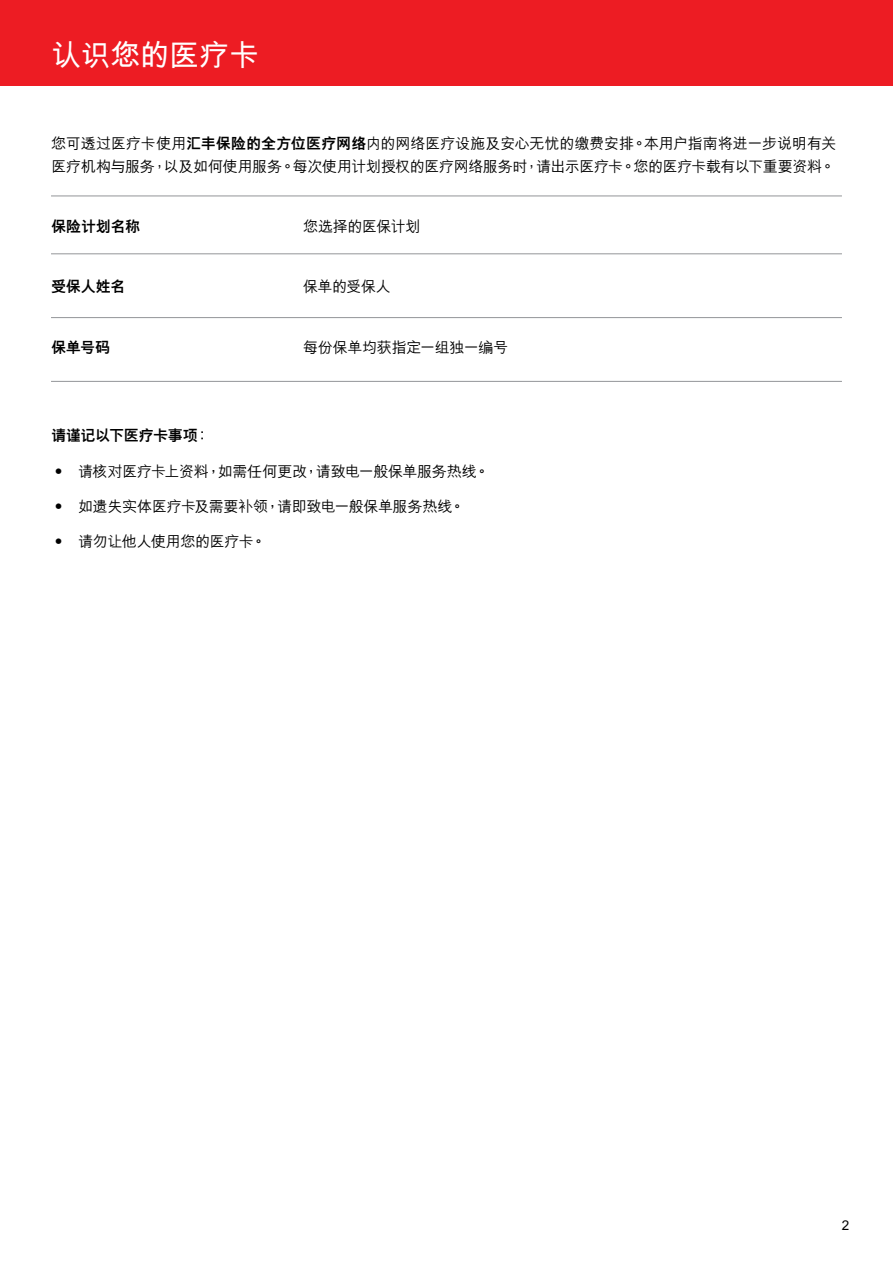
<style>
.page{position:relative;width:893px;height:1263px;background:#fff}
.page>*{position:absolute;margin:0;border:0;box-sizing:border-box;transform-origin:0 0}
.t1{font:700 30px "M Hei PR Cfor HSBC";letter-spacing:-.01em;color:#fff}
.t2{font:500 15px/22.5px "M Hei PR Cfor HSBC";letter-spacing:-.02em;color:#000}
.t3{font:800 15px "M Hei PR Cfor HSBC";letter-spacing:-.01em;color:#000}
.t4{font:500 13.5px "M Hei H Kfor HSBC";color:#000}
.s1{font-weight:800}
.s2{font-family:"M Hei H Kfor HSBC"}
.s3{font-family:"M Hei H Kfor HSBC";font-weight:700}
</style>
<div class="page">
<div style="left:0;top:0;width:893px;height:85px;background:#ed1c23"></div>
<hr style="left:51px;top:196px;width:791px;height:1px;background:#939598">
<hr style="left:51px;top:253px;width:791px;height:1px;background:#939598">
<hr style="left:51px;top:317px;width:791px;height:1px;background:#939598">
<hr style="left:51px;top:381px;width:791px;height:1px;background:#939598">
<h1 class="t1" style="left:51px;top:40px;width:210px">认识您的医疗卡</h1>
<p class="t2" style="left:51px;top:132px;width:787px">您可透过医疗卡使用<span class="s1">汇丰保险的全方位医疗网络</span>内的网络医疗设施及安心无忧的缴费安排<span class="s2">。</span>本用户指南将进一步说明有关医疗机构与服务<span class="s2">，</span>以及如何使用服务<span class="s2">。</span>每次使用计划授权的医疗网络服务时<span class="s2">，</span>请出示医疗卡<span class="s2">。</span>您的医疗卡载有以下重要资料<span class="s2">。</span></p>
<p class="t3" style="left:51px;top:219px;width:91px">保险计划名称</p>
<p class="t2" style="left:303px;top:215px;width:119px">您选择的医保计划</p>
<p class="t3" style="left:51px;top:279px;width:76px">受保人姓名</p>
<p class="t2" style="left:303px;top:275px;width:89px">保单的受保人</p>
<p class="t3" style="left:51px;top:340px;width:61px">保单号码</p>
<p class="t2" style="left:303px;top:336px;width:207px">每份保单均获指定一组独一编号</p>
<p class="t3" style="left:51px;top:428px;width:160px">请谨记以下医疗卡事项<span class="s3">：</span></p>
<p class="t2" style="left:51px;top:459px;width:440px"><span class="s2">•</span> 请核对医疗卡上资料<span class="s3">，</span>如需任何更改<span class="s3">，</span>请致电一般保单服务热线<span class="s3">。</span></p>
<p class="t2" style="left:51px;top:495px;width:415px"><span class="s2">•</span> 如遗失实体医疗卡及需要补领<span class="s3">，</span>请即致电一般保单服务热线<span class="s3">。</span></p>
<p class="t2" style="left:51px;top:530px;width:217px"><span class="s2">•</span> 请勿让他人使用您的医疗卡<span class="s3">。</span></p>
<p class="t4" style="left:842px;top:1215px;width:9px">2</p>
</div>
